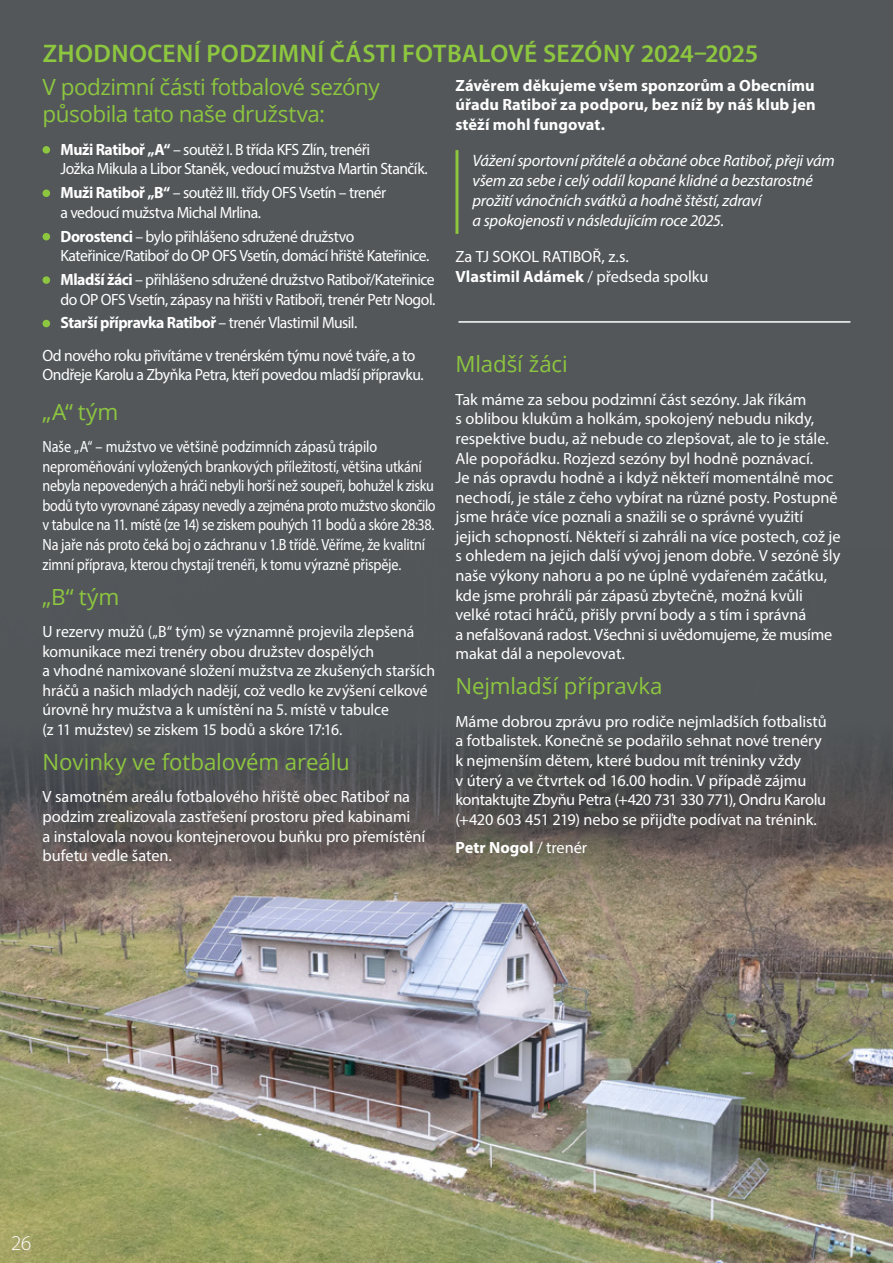
<style>
.page{position:relative;width:893px;height:1263px;background:#53575a}
.page>*{position:absolute;margin:0;border:0;box-sizing:border-box;transform-origin:0 0}
.t1{font:600 25.5px "Myriad Pro";letter-spacing:.015em;color:#8dc63f}
.t2{font:22.2px/27px "Open Sans";letter-spacing:-.01em;color:#8dc63f}
.t3{font:300 21px "Myriad Pro";color:#fff}
.t4{font:italic 16.5px/19.8px "Myriad Pro";letter-spacing:-.015em;color:#fff}
.t5{font:16.35px/19.6px "Myriad Pro";letter-spacing:-.01em;color:#fff}
.t6{font:16.35px/19.6px "Myriad Pro";letter-spacing:-.035em;color:#fff;scale:.96 1}
.t7{font:16.35px/19.6px "Myriad Pro";letter-spacing:-.01em;color:#fff;scale:.87 1}
.t8{font:16.35px/19.6px "Myriad Pro";letter-spacing:-.01em;color:#fff;scale:.96 1}
.t9{font:700 16.35px/19.6px "Myriad Pro";letter-spacing:.005em;color:#fff;text-align:justify}
.t10{font:16.35px/32.4px "Myriad Pro";letter-spacing:-.03em;color:#fff;scale:.96 1}
.s1{font-weight:700}
.s2{font-weight:400}
</style>
<div class="page">
<img style="left:0;top:747px;width:893px;height:516px">
<div style="left:43px;top:146px;width:7px;height:8px;background:#8dc63f;border-radius:50%"></div>
<div style="left:43px;top:189px;width:7px;height:8px;background:#8dc63f;border-radius:50%"></div>
<div style="left:43px;top:233px;width:7px;height:7px;background:#8dc63f;border-radius:50%"></div>
<div style="left:43px;top:276px;width:7px;height:8px;background:#8dc63f;border-radius:50%"></div>
<div style="left:43px;top:320px;width:7px;height:7px;background:#8dc63f;border-radius:50%"></div>
<hr style="left:455px;top:150px;width:3px;height:84px;background:#8dc63f">
<hr style="left:458px;top:321px;width:392px;height:2px;background:#fff">
<h1 class="t1" style="left:43px;top:37px;width:717px">ZHODNOCENÍ PODZIMNÍ ČÁSTI FOTBALOVÉ SEZÓNY 2024–2025</h1>
<h2 class="t2" style="left:43px;top:73px;width:339px">V podzimní části fotbalové sezóny působila tato naše družstva:</h2>
<p class="t6" style="left:61px;top:139px;width:384px"><span class="s1">Muži Ratiboř „A“</span> – soutěž I. B třída KFS Zlín, trenéři<br>Jožka Mikula a Libor Staněk, vedoucí mužstva Martin Stančík.</p>
<p class="t6" style="left:61px;top:182px;width:341px"><span class="s1">Muži Ratiboř „B“</span> – soutěž III. třídy OFS Vsetín – trenér a vedoucí mužstva Michal Mrlina.</p>
<p class="t6" style="left:61px;top:226px;width:386px"><span class="s1">Dorostenci</span> – bylo přihlášeno sdružené družstvo<br>Kateřinice/Ratiboř do OP OFS Vsetín, domácí hřiště Kateřinice.</p>
<p class="t6" style="left:61px;top:269px;width:392px"><span class="s1">Mladší žáci</span> – přihlášeno sdružené družstvo Ratiboř/Kateřinice do OP OFS Vsetín, zápasy na hřišti v Ratiboři, trenér Petr Nogol.</p>
<p class="t10" style="left:43px;top:306px;width:390px;text-indent:18px"><span class="s1">Starší přípravka Ratiboř</span> – trenér Vlastimil Musil.<br>Od nového roku přivítáme v trenérském týmu nové tváře, a to</p>
<p class="t6" style="left:43px;top:365px;width:399px">Ondřeje Karolu a Zbyňka Petra, kteří povedou mladší přípravku.</p>
<h2 class="t2" style="left:43px;top:398px;width:77px">„A“ tým</h2>
<p class="t7" style="left:43px;top:436px;width:453px">Naše „A“ – mužstvo ve většině podzimních zápasů trápilo neproměňování vyložených brankových příležitostí, většina utkání nebyla nepovedených a hráči nebyli horší než soupeři, bohužel k zisku bodů tyto vyrovnané zápasy nevedly a zejména proto mužstvo skončilo v tabulce na 11. místě (ze 14) se ziskem pouhých 11 bodů a skóre 28:38.<br>Na jaře nás proto čeká boj o záchranu v 1.B třídě. Věříme, že kvalitní zimní příprava, kterou chystají trenéři, k tomu výrazně přispěje.</p>
<h2 class="t2" style="left:43px;top:583px;width:78px">„B“ tým</h2>
<p class="t8" style="left:43px;top:621px;width:410px">U rezervy mužů („B“ tým) se významně projevila zlepšená komunikace mezi trenéry obou družstev dospělých<br>a vhodné namixované složení mužstva ze zkušených starších hráčů a našich mladých nadějí, což vedlo ke zvýšení celkové úrovně hry mužstva a k umístění na 5. místě v tabulce<br>(z 11 mužstev) se ziskem 15 bodů a skóre 17:16.</p>
<h2 class="t2" style="left:43px;top:748px;width:309px">Novinky ve fotbalovém areálu</h2>
<p class="t5" style="left:43px;top:787px;width:384px">V samotném areálu fotbalového hřiště obec Ratiboř na podzim zrealizovala zastřešení prostoru před kabinami<br>a instalovala novou kontejnerovou buňku pro přemístění bufetu vedle šaten.</p>
<p class="t9" style="left:455px;top:75px;width:362px">Závěrem děkujeme všem sponzorům a Obecnímu úřadu Ratiboř za podporu, bez níž by náš klub jen stěží mohl fungovat.</p>
<p class="t4" style="left:472px;top:151px;width:364px">Vážení sportovní přátelé a občané obce Ratiboř, přeji vám všem za sebe i celý oddíl kopané klidné a bezstarostné prožití vánočních svátků a hodně štěstí, zdraví<br>a spokojenosti v následujícím roce 2025.</p>
<p class="t5" style="left:455px;top:247px;width:254px">Za TJ SOKOL RATIBOŘ, z.s.<br><span class="s1">Vlastimil Adámek</span> / předseda spolku</p>
<h2 class="t2" style="left:455px;top:350px;width:114px">Mladší žáci</h2>
<p class="t5" style="left:455px;top:389px;width:387px">Tak máme za sebou podzimní část sezóny. Jak říkám<br>s oblibou klukům a holkám, spokojený nebudu nikdy, respektive budu, až nebude co zlepšovat, ale to je stále.<br>Ale popořádku. Rozjezd sezóny byl hodně poznávací.<br>Je nás opravdu hodně a i když někteří momentálně moc nechodí, je stále z čeho vybírat na různé posty. Postupně jsme hráče více poznali a snažili se o správné využití jejich schopností. Někteří si zahráli na více postech, což je s ohledem na jejich další vývoj jenom dobře. V sezóně šly naše výkony nahoru a po ne úplně vydařeném začátku, kde jsme prohráli pár zápasů zbytečně, možná kvůli velké rotaci hráčů, přišly první body a s tím i správná<br>a nefalšovaná radost. Všechni si uvědomujeme, že musíme makat dál a nepolevovat.</p>
<h2 class="t2" style="left:455px;top:672px;width:208px">Nejmladší přípravka</h2>
<p class="t5" style="left:455px;top:711px;width:373px">Máme dobrou zprávu pro rodiče nejmladších fotbalistů a fotbalistek. Konečně se podařilo sehnat nové trenéry k nejmenším dětem, které budou mít tréninky vždy<br>v úterý a ve čtvrtek od 16.00 hodin. V případě zájmu kontaktujte Zbyňu Petra (+420 731 330 771), Ondru Karolu (+420 603 451 219) nebo se přijďte podívat na trénink.</p>
<p class="t9" style="left:455px;top:837px;width:133px">Petr Nogol <span class="s2">/ trenér</span></p>
<p class="t3" style="left:11px;top:1231px;width:22px">26</p>
</div>
